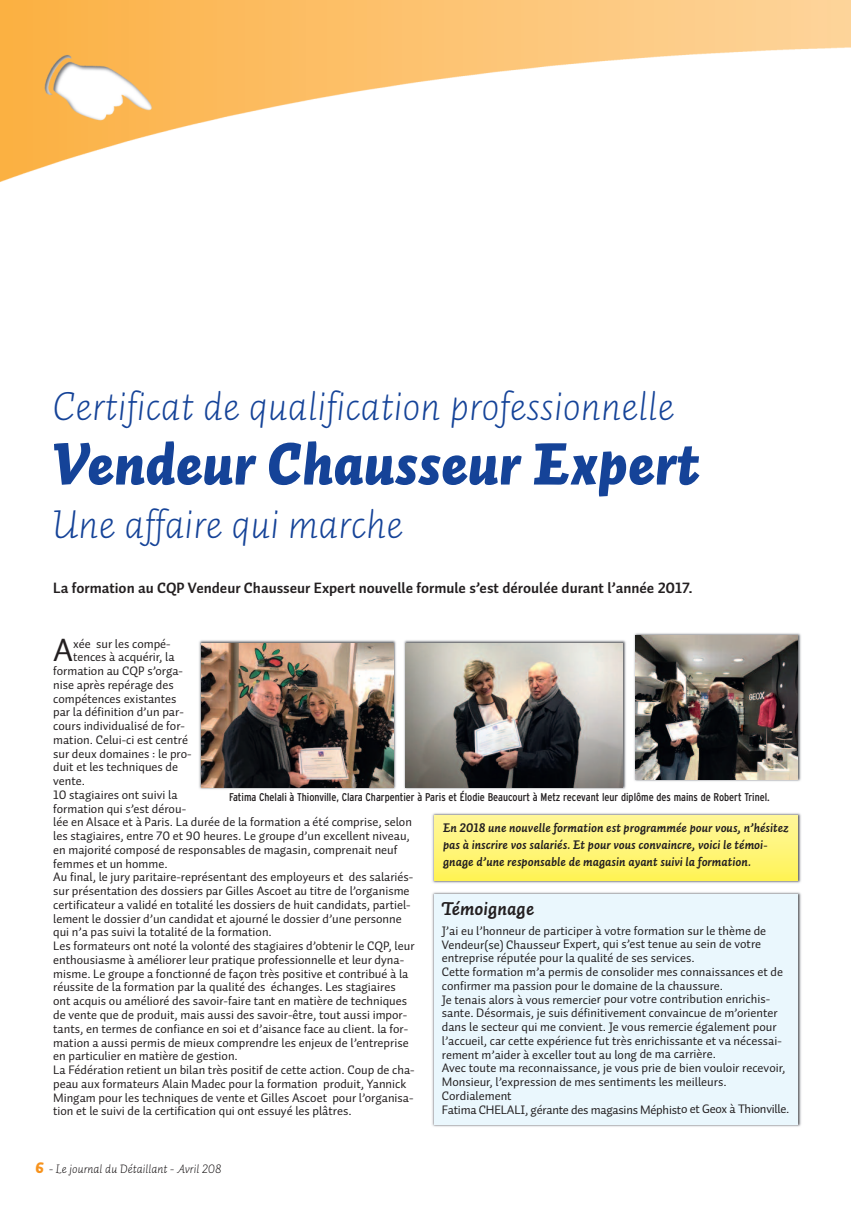
<style>
.page{position:relative;width:851px;height:1205px;background:#fff}
.page>*{position:absolute;margin:0;border:0;box-sizing:border-box;transform-origin:0 0}
.t1{font:58.75px "Auto 2 Black Italic LF";color:#154398}
.t2{font:41.25px "Auto 2 Light Italic LF";color:#154398}
.t3{font:32.75px "Auto 2 Regular LF";color:#231f20}
.t4{font:18.75px "Auto 2 Bold Italic LF";color:#231f20}
.t5{font:15px "Auto 2 Bold LF";color:#231f20}
.t6{font:12.5px/13.8px "Auto 2 Regular LF";color:#231f20}
.t7{font:12.5px/17px "Auto 2 Bold Italic LF";color:#231f20}
.t8{font:12.5px "Auto 2 Light Italic LF";color:#0d090a}
.t9{font:condensed 11.25px "Interstate";color:#231f20}
.s1{font-family:"Auto 2 Black Italic LF";font-size:15px;color:#f7931d}
</style>
<div class="page">
<img style="left:432px;top:813px;width:369px;height:314px">
<div style="left:434px;top:815px;width:363px;height:66px;background:linear-gradient(to bottom,#fff79d,#fff357)"></div>
<img style="left:0;top:0;width:850px;height:182px">
<div style="left:434px;top:894px;width:363px;height:230px;background:#eaf7fd"></div>
<img style="left:199px;top:640px;width:427px;height:149px">
<img style="left:406px;top:643px;width:217px;height:144px">
<img style="left:634px;top:633px;width:167px;height:149px">
<img style="left:635px;top:635px;width:162px;height:144px">
<img style="left:201px;top:643px;width:192px;height:144px">
<h2 class="t2" style="left:53px;top:391px;width:622px">Certificat de qualification professionnelle</h2>
<h1 class="t1" style="left:53px;top:442px;width:648px">Vendeur Chausseur Expert</h1>
<h2 class="t2" style="left:53px;top:510px;width:351px">Une affaire qui marche</h2>
<p class="t5" style="left:53px;top:582px;width:641px">La formation au CQP Vendeur Chausseur Expert nouvelle formule s’est déroulée durant l’année 2017.</p>
<h3 class="t3" style="left:53px;top:639px;width:21px">A</h3>
<p class="t6" style="left:73px;top:638px;width:99px">xée sur les compé-</p>
<p class="t6" style="left:73px;top:651px;width:103px">tences à acquérir, la</p>
<p class="t6" style="left:53px;top:665px;width:131px">formation au CQP s’orga-</p>
<p class="t6" style="left:53px;top:679px;width:122px">nise après repérage des</p>
<p class="t6" style="left:53px;top:693px;width:125px">compétences existantes</p>
<p class="t6" style="left:53px;top:706px;width:132px">par la définition d’un par-</p>
<p class="t6" style="left:53px;top:720px;width:133px">cours individualisé de for-</p>
<p class="t6" style="left:53px;top:734px;width:136px">mation. Celui-ci est centré</p>
<p class="t6" style="left:53px;top:748px;width:140px">sur deux domaines : le pro-</p>
<p class="t6" style="left:53px;top:761px;width:126px">duit et les techniques de</p>
<p class="t6" style="left:53px;top:775px;width:33px">vente.</p>
<p class="t6" style="left:53px;top:789px;width:126px">10 stagiaires ont suivi la</p>
<p class="t6" style="left:53px;top:803px;width:134px">formation qui s’est dérou-</p>
<p class="t6" style="left:53px;top:816px;width:360px">lée en Alsace et à Paris. La durée de la formation a été comprise, selon</p>
<p class="t6" style="left:53px;top:830px;width:358px">les stagiaires, entre 70 et 90 heures. Le groupe d’un excellent niveau,</p>
<p class="t6" style="left:53px;top:844px;width:346px">en majorité composé de responsables de magasin, comprenait neuf</p>
<p class="t6" style="left:53px;top:858px;width:116px">femmes et un homme.</p>
<p class="t6" style="left:53px;top:871px;width:361px">Au final, le jury paritaire-représentant des employeurs et des salariés-</p>
<p class="t6" style="left:53px;top:885px;width:358px">sur présentation des dossiers par Gilles Ascoet au titre de l’organisme</p>
<p class="t6" style="left:53px;top:899px;width:359px">certificateur a validé en totalité les dossiers de huit candidats, partiel-</p>
<p class="t6" style="left:53px;top:913px;width:350px">lement le dossier d’un candidat et ajourné le dossier d’une personne</p>
<p class="t6" style="left:53px;top:926px;width:220px">qui n’a pas suivi la totalité de la formation.</p>
<p class="t6" style="left:53px;top:940px;width:363px">Les formateurs ont noté la volonté des stagiaires d’obtenir le CQP, leur</p>
<p class="t6" style="left:53px;top:954px;width:352px">enthousiasme à améliorer leur pratique professionnelle et leur dyna-</p>
<p class="t6" style="left:53px;top:968px;width:357px">misme. Le groupe a fonctionné de façon très positive et contribué à la</p>
<p class="t6" style="left:53px;top:981px;width:344px">réussite de la formation par la qualité des échanges. Les stagiaires</p>
<p class="t6" style="left:53px;top:995px;width:355px">ont acquis ou amélioré des savoir-faire tant en matière de techniques</p>
<p class="t6" style="left:53px;top:1009px;width:355px">de vente que de produit, mais aussi des savoir-être, tout aussi impor-</p>
<p class="t6" style="left:53px;top:1023px;width:356px">tants, en termes de confiance en soi et d’aisance face au client. la for-</p>
<p class="t6" style="left:53px;top:1036px;width:357px">mation a aussi permis de mieux comprendre les enjeux de l’entreprise</p>
<p class="t6" style="left:53px;top:1050px;width:186px">en particulier en matière de gestion.</p>
<p class="t6" style="left:53px;top:1064px;width:363px">La Fédération retient un bilan très positif de cette action. Coup de cha-</p>
<p class="t6" style="left:53px;top:1078px;width:354px">peau aux formateurs Alain Madec pour la formation produit, Yannick</p>
<p class="t6" style="left:53px;top:1091px;width:362px">Mingam pour les techniques de vente et Gilles Ascoet pour l’organisa-</p>
<p class="t6" style="left:53px;top:1105px;width:300px">tion et le suivi de la certification qui ont essuyé les plâtres.</p>
<p class="t9" style="left:229px;top:791px;width:542px">Fatima Chelali à Thionville, Clara Charpentier à Paris et Élodie Beaucourt à Metz recevant leur diplôme des mains de Robert Trinel.</p>
<p class="t7" style="left:443px;top:820px;width:347px">En 2018 une nouvelle formation est programmée pour vous, n’hésitez pas à inscrire vos salariés. Et pour vous convaincre, voici le témoi&shy;gnage d’une responsable de magasin ayant suivi la formation.</p>
<h3 class="t4" style="left:441px;top:901px;width:94px">Témoignage</h3>
<p class="t6" style="left:441px;top:925px;width:349px">J’ai eu l’honneur de participer à votre formation sur le thème de Vendeur(se) Chausseur Expert, qui s’est tenue au sein de votre entreprise réputée pour la qualité de ses services.<br>Cette formation m’a permis de consolider mes connaissances et de confirmer ma passion pour le domaine de la chaussure.<br>Je tenais alors à vous remercier pour votre contribution enrichis&shy;sante. Désormais, je suis définitivement convaincue de m’orienter dans le secteur qui me convient. Je vous remercie également pour l’accueil, car cette expérience fut très enrichissante et va nécessai&shy;rement m’aider à exceller tout au long de ma carrière.<br>Avec toute ma reconnaissance, je vous prie de bien vouloir recevoir, Monsieur, l’expression de mes sentiments les meilleurs.<br>Cordialement<br>Fatima CHELALI, gérante des magasins Méphisto et Geox à Thionville.</p>
<p class="t8" style="left:35px;top:1164px;width:188px"><span class="s1">6</span> - Le journal du Détaillant - Avril 208</p>
</div>
